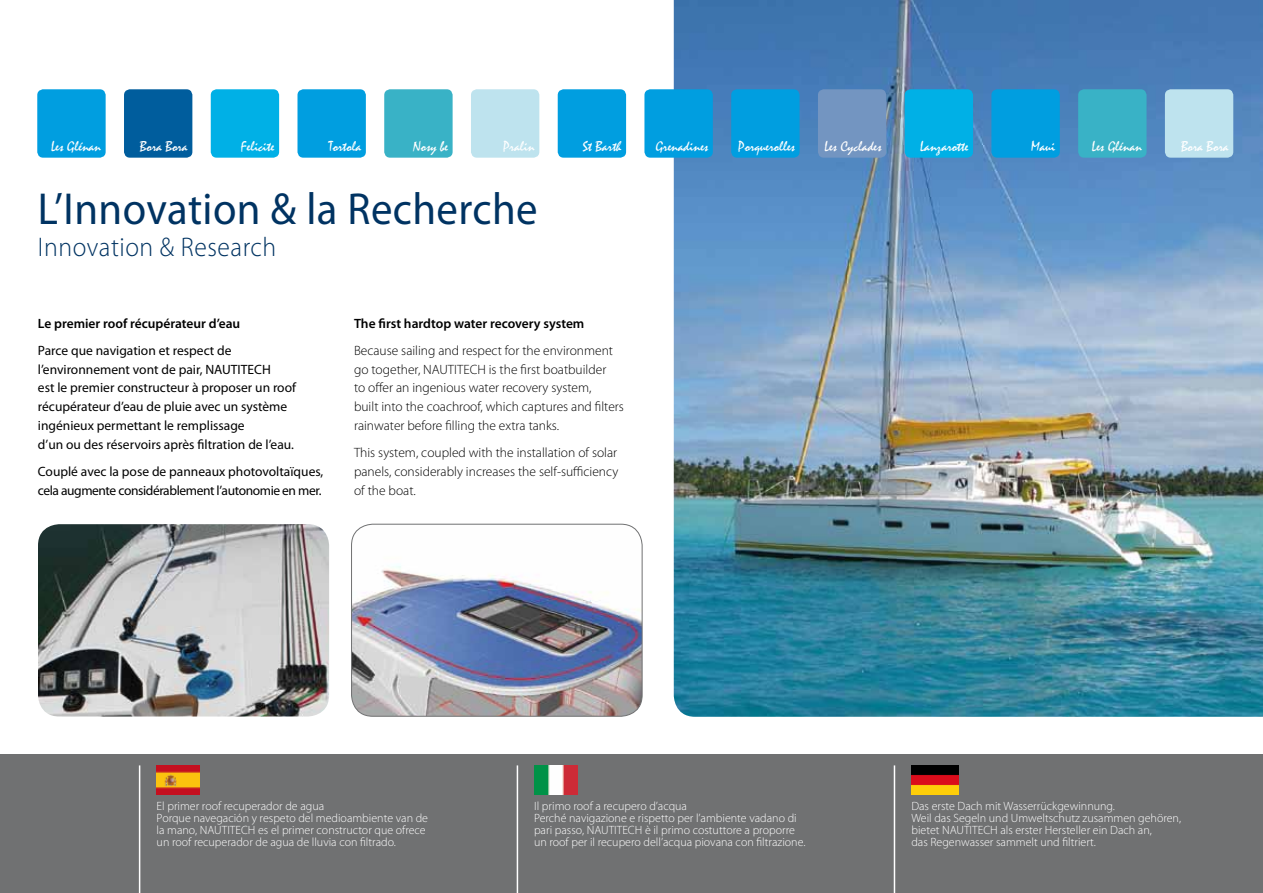
<style>
.page{position:relative;width:1263px;height:893px;background:#fff}
.page>*{position:absolute;margin:0;border:0;box-sizing:border-box;transform-origin:0 0}
.t1{font:45px "Myriad Pro";letter-spacing:.01em;color:#003362;scale:.95 1}
.t2{font:300 27px "Myriad Pro";letter-spacing:.02em;color:#003362;scale:.95 1}
.t3{font:14.55px "Mistral";color:#fff}
.t4{font:300 13.5px/18.8px "Myriad Pro";color:#000}
.t5{font:13.5px/18.8px "Myriad Pro";color:#000}
.t6{font:13.5px/18.8px "Myriad Pro";letter-spacing:-.03em;color:#000}
.t7{font:600 13.5px "Myriad Pro";color:#000}
.t8{font:300 12px/12px "Myriad Pro";color:#fff}
</style>
<div class="page">
<div style="left:0;top:755px;width:1263px;height:138px;background:#707172"></div>
<img style="left:674px;top:0;width:589px;height:717px">
<img style="left:351px;top:524px;width:291px;height:192px">
<div style="left:351px;top:524px;width:291px;height:192px;border:1px solid #707172;border-radius:21px"></div>
<hr style="left:139px;top:765px;width:1px;height:128px;background:#fff">
<hr style="left:517px;top:765px;width:1px;height:128px;background:#fff">
<hr style="left:894px;top:765px;width:1px;height:128px;background:#fff">
<img style="left:911px;top:765px;width:48px;height:29px">
<img style="left:157px;top:765px;width:42px;height:29px">
<img style="left:535px;top:765px;width:43px;height:29px">
<img style="left:38px;top:524px;width:291px;height:192px">
<div style="left:37px;top:89px;width:69px;height:69px;background:#009ee0;border-radius:6px"></div>
<div style="left:731px;top:89px;width:68px;height:69px;background:#009ee0;border-radius:6px"></div>
<div style="left:124px;top:89px;width:68px;height:69px;background:#005d9d;border-radius:6px"></div>
<div style="left:818px;top:89px;width:68px;height:69px;background:#7395c1;border-radius:6px"></div>
<div style="left:211px;top:89px;width:68px;height:69px;background:#00b0e6;border-radius:6px"></div>
<div style="left:905px;top:89px;width:68px;height:69px;background:#00b0e6;border-radius:6px"></div>
<div style="left:297px;top:89px;width:69px;height:69px;background:#009ee0;border-radius:6px"></div>
<div style="left:991px;top:89px;width:69px;height:69px;background:#009ee0;border-radius:6px"></div>
<div style="left:384px;top:89px;width:69px;height:69px;background:#39b2c6;border-radius:6px"></div>
<div style="left:1078px;top:89px;width:68px;height:69px;background:#39b2c6;border-radius:6px"></div>
<div style="left:471px;top:89px;width:68px;height:69px;background:#bee3ee;border-radius:6px"></div>
<div style="left:1165px;top:89px;width:68px;height:69px;background:#bee3ee;border-radius:6px"></div>
<div style="left:558px;top:89px;width:68px;height:69px;background:#009ee0;border-radius:6px"></div>
<div style="left:644px;top:89px;width:69px;height:69px;background:#009ee0;border-radius:6px"></div>
<p class="t3" style="left:51px;top:138px;width:52px">Les Glénan</p>
<p class="t3" style="left:140px;top:138px;width:49px">Bora Bora</p>
<p class="t3" style="left:241px;top:138px;width:35px">Felicite</p>
<p class="t3" style="left:329px;top:138px;width:34px">Tortola</p>
<p class="t3" style="left:413px;top:138px;width:36px">Nosy be</p>
<p class="t3" style="left:503px;top:138px;width:33px">Pralin</p>
<p class="t3" style="left:583px;top:138px;width:40px">St Barth</p>
<p class="t3" style="left:656px;top:138px;width:54px">Grenadines</p>
<p class="t3" style="left:738px;top:138px;width:58px">Porquerolles</p>
<p class="t3" style="left:824px;top:138px;width:59px">Les Cyclades</p>
<p class="t3" style="left:920px;top:138px;width:50px">Lanzarotte</p>
<p class="t3" style="left:1031px;top:138px;width:26px">Maui</p>
<p class="t3" style="left:1092px;top:138px;width:52px">Les Glénan</p>
<p class="t3" style="left:1181px;top:138px;width:49px">Bora Bora</p>
<h1 class="t1" style="left:38px;top:181px;width:527px">L’Innovation &amp; la Recherche</h1>
<h2 class="t2" style="left:38px;top:230px;width:252px">Innovation &amp; Research</h2>
<p class="t7" style="left:38px;top:314px;width:204px">Le premier roof récupérateur d’eau</p>
<p class="t5" style="left:38px;top:341px;width:260px">Parce que navigation et respect de l’environnement vont de pair, NAUTITECH<br>est le premier constructeur à proposer un roof récupérateur d’eau de pluie avec un système ingénieux permettant le remplissage<br>d’un ou des réservoirs après filtration de l’eau.</p>
<p class="t6" style="left:38px;top:462px;width:287px">Couplé avec la pose de panneaux photovoltaïques, cela augmente considérablement l’autonomie en mer.</p>
<p class="t7" style="left:354px;top:314px;width:232px">The first hardtop water recovery system</p>
<p class="t4" style="left:354px;top:341px;width:271px">Because sailing and respect for the environment go together, NAUTITECH is the first boatbuilder<br>to offer an ingenious water recovery system,<br>built into the coachroof, which captures and filters rainwater before filling the extra tanks.</p>
<p class="t4" style="left:354px;top:443px;width:266px;text-align:justify">This system, coupled with the installation of solar panels, considerably increases the self-sufficiency of the boat.</p>
<p class="t8" style="left:157px;top:800px;width:273px">El primer roof recuperador de agua<br>Porque navegación y respeto del medioambiente van de la mano, NAUTITECH es el primer constructor que ofrece un roof recuperador de agua de lluvia con filtrado.</p>
<p class="t8" style="left:534px;top:800px;width:273px">Il primo roof a recupero d’acqua<br>Perché navigazione e rispetto per l’ambiente vadano di pari passo, NAUTITECH è il primo costuttore a proporre un roof per il recupero dell’acqua piovana con filtrazione.</p>
<p class="t8" style="left:911px;top:800px;width:271px">Das erste Dach mit Wasserrückgewinnung.<br>Weil das Segeln und Umweltschutz zusammen gehören, bietet NAUTITECH als erster Hersteller ein Dach an,<br>das Regenwasser sammelt und filtriert.</p>
</div>
